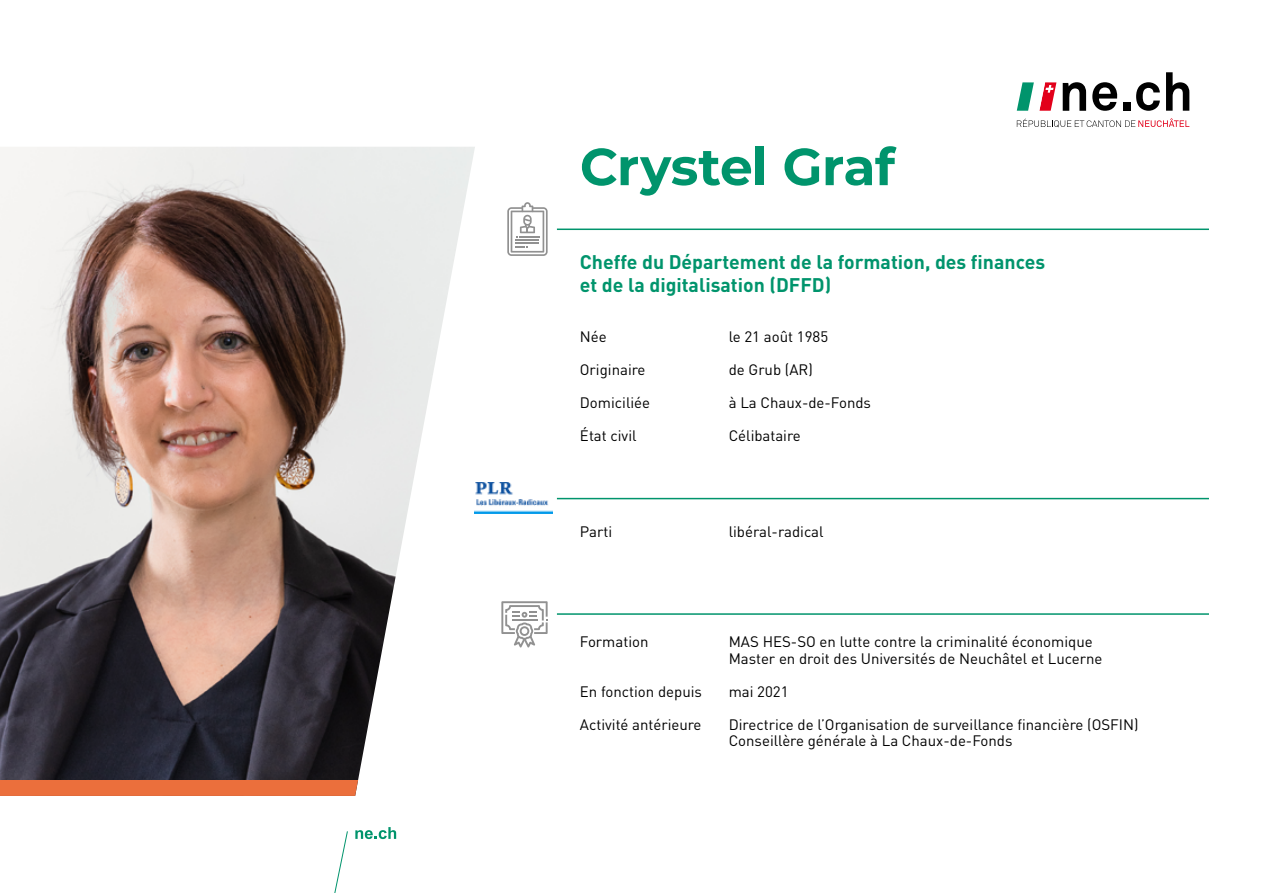
<style>
.page{position:relative;width:1263px;height:893px;background:#fff}
.page>*{position:absolute;margin:0;border:0;box-sizing:border-box;transform-origin:0 0}
.t1{font:700 51.9px "Montserrat";letter-spacing:-.015em;color:#00946c}
.t2{font:700 19.5px/23.4px "DIN Pro";color:#00946c}
.t3{font:15px/16.5px "DIN Pro";color:#000}
</style>
<div class="page">
<img style="left:0;top:147px;width:475px;height:634px">
<svg style="left:507px;top:202px;width:41px;height:54px"></svg>
<svg style="left:501px;top:601px;width:47px;height:46px"></svg>
<svg style="left:355px;top:827px;width:41px;height:12px"></svg>
<svg style="left:334px;top:831px;width:14px;height:62px"></svg>
<svg style="left:1063px;top:82px;width:23px;height:29px"></svg>
<svg style="left:1092px;top:82px;width:25px;height:29px"></svg>
<div style="left:1123px;top:103px;width:8px;height:8px;background:#000"></div>
<svg style="left:1136px;top:82px;width:24px;height:29px"></svg>
<svg style="left:1166px;top:72px;width:23px;height:39px"></svg>
<svg style="left:1017px;top:118px;width:172px;height:9px"></svg>
<svg style="left:1017px;top:82px;width:39px;height:29px"></svg>
<hr style="left:557px;top:229px;width:652px;height:1px;background:#00946c">
<hr style="left:557px;top:498px;width:652px;height:1px;background:#00946c">
<hr style="left:557px;top:613px;width:652px;height:2px;background:#00946c">
<div style="left:0;top:780px;width:358px;height:16px;background:#eb6f3c"></div>
<img style="left:474px;top:483px;width:78px;height:30px">
<h1 class="t1" style="left:580px;top:129px;width:317px">Crystel Graf</h1>
<h2 class="t2" style="left:580px;top:248px;width:467px">Cheffe du Département de la formation, des finances et de la digitalisation (DFFD)</h2>
<p class="t3" style="left:580px;top:328px;width:28px">Née</p>
<p class="t3" style="left:729px;top:328px;width:101px">le 21 août 1985</p>
<p class="t3" style="left:580px;top:361px;width:67px">Originaire</p>
<p class="t3" style="left:729px;top:361px;width:86px">de Grub (AR)</p>
<p class="t3" style="left:580px;top:394px;width:72px">Domiciliée</p>
<p class="t3" style="left:729px;top:394px;width:144px">à La Chaux-de-Fonds</p>
<p class="t3" style="left:580px;top:427px;width:58px">État civil</p>
<p class="t3" style="left:729px;top:427px;width:74px">Célibataire</p>
<p class="t3" style="left:580px;top:523px;width:34px">Parti</p>
<p class="t3" style="left:729px;top:523px;width:96px">libéral-radical</p>
<p class="t3" style="left:580px;top:633px;width:70px">Formation</p>
<p class="t3" style="left:729px;top:633px;width:375px">MAS HES-SO en lutte contre la criminalité économique<br>Master en droit des Universités de Neuchâtel et Lucerne</p>
<p class="t3" style="left:580px;top:682px;width:124px">En fonction depuis</p>
<p class="t3" style="left:729px;top:682px;width:61px">mai 2021</p>
<p class="t3" style="left:580px;top:715px;width:123px">Activité antérieure</p>
<p class="t3" style="left:729px;top:715px;width:411px">Directrice de l’Organisation de surveillance financière (OSFIN)<br>Conseillère générale à La Chaux-de-Fonds</p>
</div>
